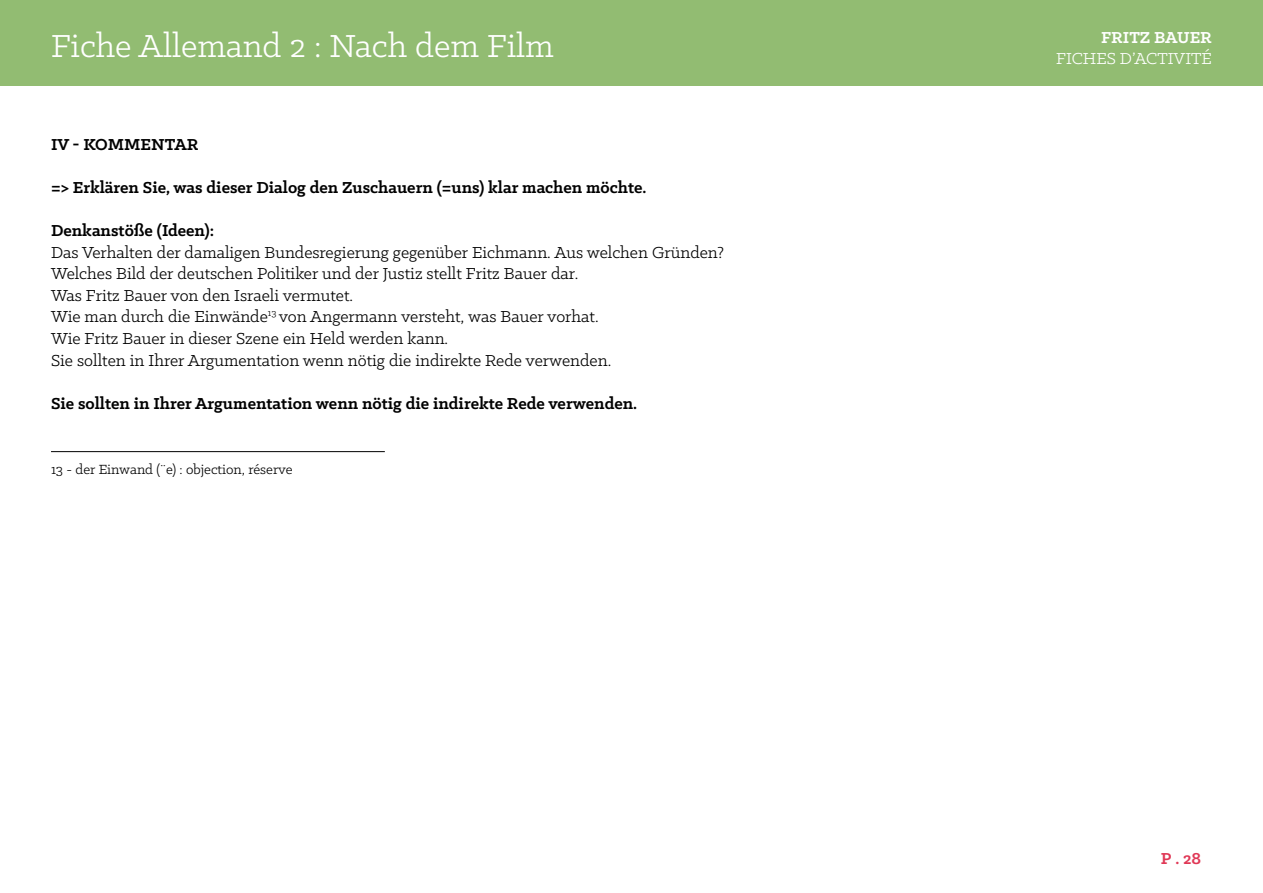
<style>
.page{position:relative;width:1263px;height:893px;background:#fff}
.page>*{position:absolute;margin:0;border:0;box-sizing:border-box;transform-origin:0 0}
.t1{font:36px "Klinic Slab";color:#fff}
.t2{font:18px/21.6px "Klinic Slab";color:#000}
.t3{font:700 18px "Klinic Slab";color:#000}
.t4{font:18px "Klinic Slab";color:#fff}
.t5{font:700 18px "Klinic Slab";color:#fff}
.t6{font:700 18px "Klinic Slab";color:#e03856}
.t7{font:15px "Klinic Slab";color:#000}
</style>
<div class="page">
<div style="left:0;top:0;width:1263px;height:85px;background:#92bc72"></div>
<hr style="left:51px;top:451px;width:334px;height:1px;background:#000">
<h1 class="t1" style="left:51px;top:23px;width:504px">Fiche Allemand 2 : Nach dem Film</h1>
<p class="t3" style="left:51px;top:132px;width:149px">IV - KOMMENTAR</p>
<p class="t3" style="left:51px;top:175px;width:597px">=&gt; Erklären Sie, was dieser Dialog den Zuschauern (=uns) klar machen möchte.</p>
<p class="t3" style="left:51px;top:219px;width:165px">Denkanstöße (Ideen):</p>
<p class="t2" style="left:51px;top:241px;width:675px">Das Verhalten der damaligen Bundesregierung gegenüber Eichmann. Aus welchen Gründen?<br>Welches Bild der deutschen Politiker und der Justiz stellt Fritz Bauer dar.<br>Was Fritz Bauer von den Israeli vermutet.<br>Wie man durch die Einwände<sup>13</sup> von Angermann versteht, was Bauer vorhat.<br>Wie Fritz Bauer in dieser Szene ein Held werden kann.<br>Sie sollten in Ihrer Argumentation wenn nötig die indirekte Rede verwenden.</p>
<p class="t3" style="left:51px;top:391px;width:588px">Sie sollten in Ihrer Argumentation wenn nötig die indirekte Rede verwenden.</p>
<p class="t7" style="left:51px;top:459px;width:243px">13 - der Einwand (¨e) : objection, réserve</p>
<p class="t5" style="left:1101px;top:25px;width:112px">FRITZ BAUER</p>
<p class="t4" style="left:1056px;top:47px;width:157px">FICHES D’ACTIVITÉ</p>
<p class="t6" style="left:1161px;top:847px;width:42px">P . 28</p>
</div>
